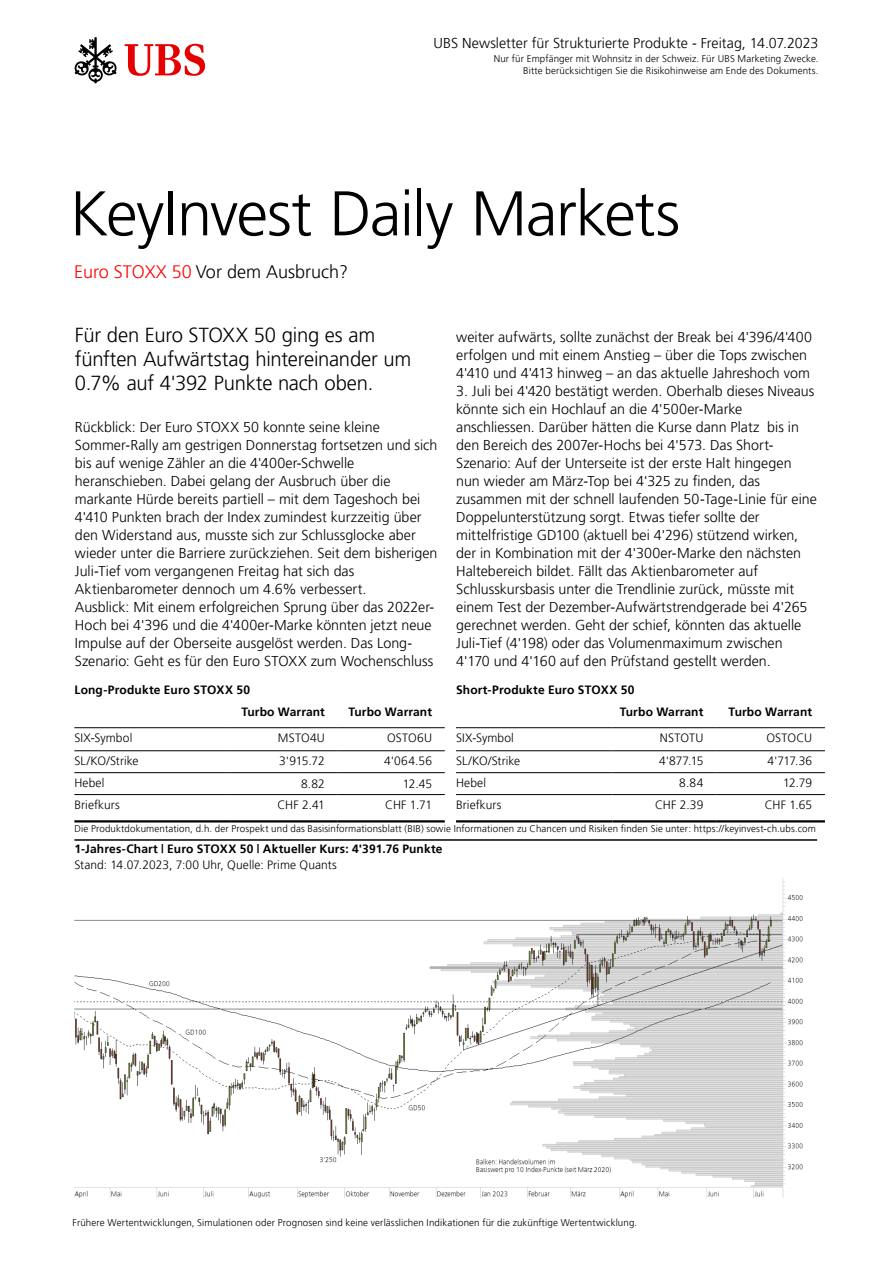
<style>
.page{position:relative;width:893px;height:1263px;background:#fff}
.page>*{position:absolute;margin:0;border:0;box-sizing:border-box;transform-origin:0 0}
.t1{font:300 63px "Frutiger 45";letter-spacing:-.02em;color:#000}
.t2{font:300 20.25px/24px "Frutiger 45";letter-spacing:-.015em;color:#000}
.t3{font:300 18px "Frutiger 45";color:#000}
.t4{font:300 14.25px/18px "Frutiger 45";color:#000}
.t5{font:300 12px "Frutiger 45";letter-spacing:.01em;color:#000}
.t6{font:300 12px "Frutiger 45";letter-spacing:.01em;color:#000}
.t7{font:300 9.75px/12px "Frutiger 45";letter-spacing:.015em;color:#000;text-align:right}
.s1{color:#f00}
</style>
<div class="page">
<svg style="left:125px;top:44px;width:80px;height:32px"></svg>
<svg style="left:74px;top:37px;width:43px;height:46px"></svg>
<img style="left:74px;top:878px;width:729px;height:319px">
<hr style="left:716px;top:750px;width:109px;height:1px;background:#000">
<hr style="left:456px;top:727px;width:156px;height:1px;background:#000">
<hr style="left:612px;top:727px;width:104px;height:1px;background:#000">
<hr style="left:716px;top:727px;width:109px;height:1px;background:#000">
<hr style="left:456px;top:750px;width:156px;height:1px;background:#000">
<hr style="left:612px;top:750px;width:104px;height:1px;background:#000">
<hr style="left:456px;top:772px;width:156px;height:1px;background:#000">
<hr style="left:612px;top:772px;width:104px;height:1px;background:#000">
<hr style="left:716px;top:772px;width:109px;height:1px;background:#000">
<hr style="left:456px;top:794px;width:156px;height:1px;background:#000">
<hr style="left:612px;top:794px;width:104px;height:1px;background:#000">
<hr style="left:716px;top:794px;width:109px;height:1px;background:#000">
<hr style="left:456px;top:820px;width:156px;height:2px;background:#000">
<hr style="left:612px;top:820px;width:104px;height:2px;background:#000">
<hr style="left:716px;top:820px;width:109px;height:2px;background:#000">
<hr style="left:74px;top:839px;width:743px;height:2px;background:#000">
<hr style="left:74px;top:727px;width:157px;height:1px;background:#000">
<hr style="left:231px;top:727px;width:107px;height:1px;background:#000">
<hr style="left:338px;top:727px;width:107px;height:1px;background:#000">
<hr style="left:74px;top:750px;width:157px;height:1px;background:#000">
<hr style="left:231px;top:750px;width:107px;height:1px;background:#000">
<hr style="left:338px;top:750px;width:107px;height:1px;background:#000">
<hr style="left:74px;top:772px;width:157px;height:1px;background:#000">
<hr style="left:231px;top:772px;width:107px;height:1px;background:#000">
<hr style="left:338px;top:772px;width:107px;height:1px;background:#000">
<hr style="left:74px;top:794px;width:157px;height:1px;background:#000">
<hr style="left:231px;top:794px;width:107px;height:1px;background:#000">
<hr style="left:338px;top:794px;width:107px;height:1px;background:#000">
<hr style="left:74px;top:820px;width:157px;height:2px;background:#000">
<hr style="left:231px;top:820px;width:107px;height:2px;background:#000">
<hr style="left:338px;top:820px;width:107px;height:2px;background:#000">
<p class="t4" style="left:434px;top:34px;width:386px">UBS Newsletter für Strukturierte Produkte - Freitag, 14.07.2023</p>
<p class="t7" style="left:494px;top:53px;width:326px">Nur für Empfänger mit Wohnsitz in der Schweiz. Für UBS Marketing Zwecke.<br>Bitte berücksichtigen Sie die Risikohinweise am Ende des Dokuments.</p>
<h1 class="t1" style="left:70px;top:177px;width:612px">KeyInvest Daily Markets</h1>
<p class="t3" style="left:74px;top:261px;width:275px"><span class="s1">Euro STOXX 50</span> Vor dem Ausbruch?</p>
<h2 class="t2" style="left:75px;top:323px;width:338px">Für den Euro STOXX 50 ging es am fünften Aufwärtstag hintereinander um<br>0.7% auf 4'392 Punkte nach oben.</h2>
<p class="t4" style="left:75px;top:418px;width:364px">Rückblick: Der Euro STOXX 50 konnte seine kleine Sommer-Rally am gestrigen Donnerstag fortsetzen und sich bis auf wenige Zähler an die 4'400er-Schwelle heranschieben. Dabei gelang der Ausbruch über die markante Hürde bereits partiell – mit dem Tageshoch bei 4'410 Punkten brach der Index zumindest kurzzeitig über den Widerstand aus, musste sich zur Schlussglocke aber wieder unter die Barriere zurückziehen. Seit dem bisherigen Juli-Tief vom vergangenen Freitag hat sich das Aktienbarometer dennoch um 4.6% verbessert.<br>Ausblick: Mit einem erfolgreichen Sprung über das 2022er-Hoch bei 4'396 und die 4'400er-Marke könnten jetzt neue Impulse auf der Oberseite ausgelöst werden. Das Long-Szenario: Geht es für den Euro STOXX zum Wochenschluss</p>
<p class="t4" style="left:456px;top:328px;width:357px">weiter aufwärts, sollte zunächst der Break bei 4'396/4'400 erfolgen und mit einem Anstieg – über die Tops zwischen<br>4'410 und 4'413 hinweg – an das aktuelle Jahreshoch vom</p>
<p class="t4" style="left:456px;top:382px;width:362px">3. Juli bei 4'420 bestätigt werden. Oberhalb dieses Niveaus könnte sich ein Hochlauf an die 4'500er-Marke anschliessen. Darüber hätten die Kurse dann Platz bis in den Bereich des 2007er-Hochs bei 4'573. Das Short-Szenario: Auf der Unterseite ist der erste Halt hingegen nun wieder am März-Top bei 4'325 zu finden, das zusammen mit der schnell laufenden 50-Tage-Linie für eine Doppelunterstützung sorgt. Etwas tiefer sollte der mittelfristige GD100 (aktuell bei 4'296) stützend wirken, der in Kombination mit der 4'300er-Marke den nächsten Haltebereich bildet. Fällt das Aktienbarometer auf Schlusskursbasis unter die Trendlinie zurück, müsste mit einem Test der Dezember-Aufwärtstrendgerade bei 4'265 gerechnet werden. Geht der schief, könnten das aktuelle Juli-Tief (4'198) oder das Volumenmaximum zwischen 4'170 und 4'160 auf den Prüfstand gestellt werden.</p>
<p class="t6" style="left:74px;top:682px;width:177px">Long-Produkte Euro STOXX 50</p>
<p class="t6" style="left:456px;top:682px;width:180px">Short-Produkte Euro STOXX 50</p>
<p class="t6" style="left:241px;top:705px;width:85px">Turbo Warrant</p>
<p class="t6" style="left:348px;top:705px;width:85px">Turbo Warrant</p>
<p class="t5" style="left:74px;top:731px;width:59px">SIX-Symbol</p>
<p class="t5" style="left:278px;top:731px;width:49px">MSTO4U</p>
<p class="t5" style="left:387px;top:731px;width:46px">OSTO6U</p>
<p class="t5" style="left:74px;top:754px;width:66px">SL/KO/Strike</p>
<p class="t5" style="left:279px;top:754px;width:47px">3'915.72</p>
<p class="t5" style="left:384px;top:754px;width:49px">4'064.56</p>
<p class="t5" style="left:74px;top:776px;width:32px">Hebel</p>
<p class="t5" style="left:301px;top:777px;width:25px">8.82</p>
<p class="t5" style="left:403px;top:777px;width:31px">12.45</p>
<p class="t5" style="left:74px;top:798px;width:47px">Briefkurs</p>
<p class="t5" style="left:277px;top:798px;width:49px">CHF 2.41</p>
<p class="t5" style="left:385px;top:798px;width:48px">CHF 1.71</p>
<p class="t6" style="left:620px;top:705px;width:85px">Turbo Warrant</p>
<p class="t6" style="left:729px;top:705px;width:85px">Turbo Warrant</p>
<p class="t5" style="left:456px;top:731px;width:59px">SIX-Symbol</p>
<p class="t5" style="left:660px;top:731px;width:45px">NSTOTU</p>
<p class="t5" style="left:766px;top:731px;width:47px">OSTOCU</p>
<p class="t5" style="left:456px;top:754px;width:66px">SL/KO/Strike</p>
<p class="t5" style="left:659px;top:754px;width:46px">4'877.15</p>
<p class="t5" style="left:767px;top:754px;width:46px">4'717.36</p>
<p class="t5" style="left:456px;top:776px;width:32px">Hebel</p>
<p class="t5" style="left:679px;top:776px;width:26px">8.84</p>
<p class="t5" style="left:783px;top:776px;width:30px">12.79</p>
<p class="t5" style="left:456px;top:798px;width:47px">Briefkurs</p>
<p class="t5" style="left:655px;top:798px;width:50px">CHF 2.39</p>
<p class="t5" style="left:765px;top:798px;width:49px">CHF 1.65</p>
<p class="t7" style="left:74px;top:822px;width:743px">Die Produktdokumentation, d.h. der Prospekt und das Basisinformationsblatt (BIB) sowie Informationen zu Chancen und Risiken finden Sie unter: https://keyinvest-ch.ubs.com</p>
<p class="t6" style="left:74px;top:842px;width:370px">1-Jahres-Chart | Euro STOXX 50 | Aktueller Kurs: 4'391.76 Punkte</p>
<p class="t5" style="left:74px;top:858px;width:264px">Stand: 14.07.2023, 7:00 Uhr, Quelle: Prime Quants</p>
<p class="t7" style="left:73px;top:1216px;width:566px">Frühere Wertentwicklungen, Simulationen oder Prognosen sind keine verlässlichen Indikationen für die zukünftige Wertentwicklung.</p>
</div>
